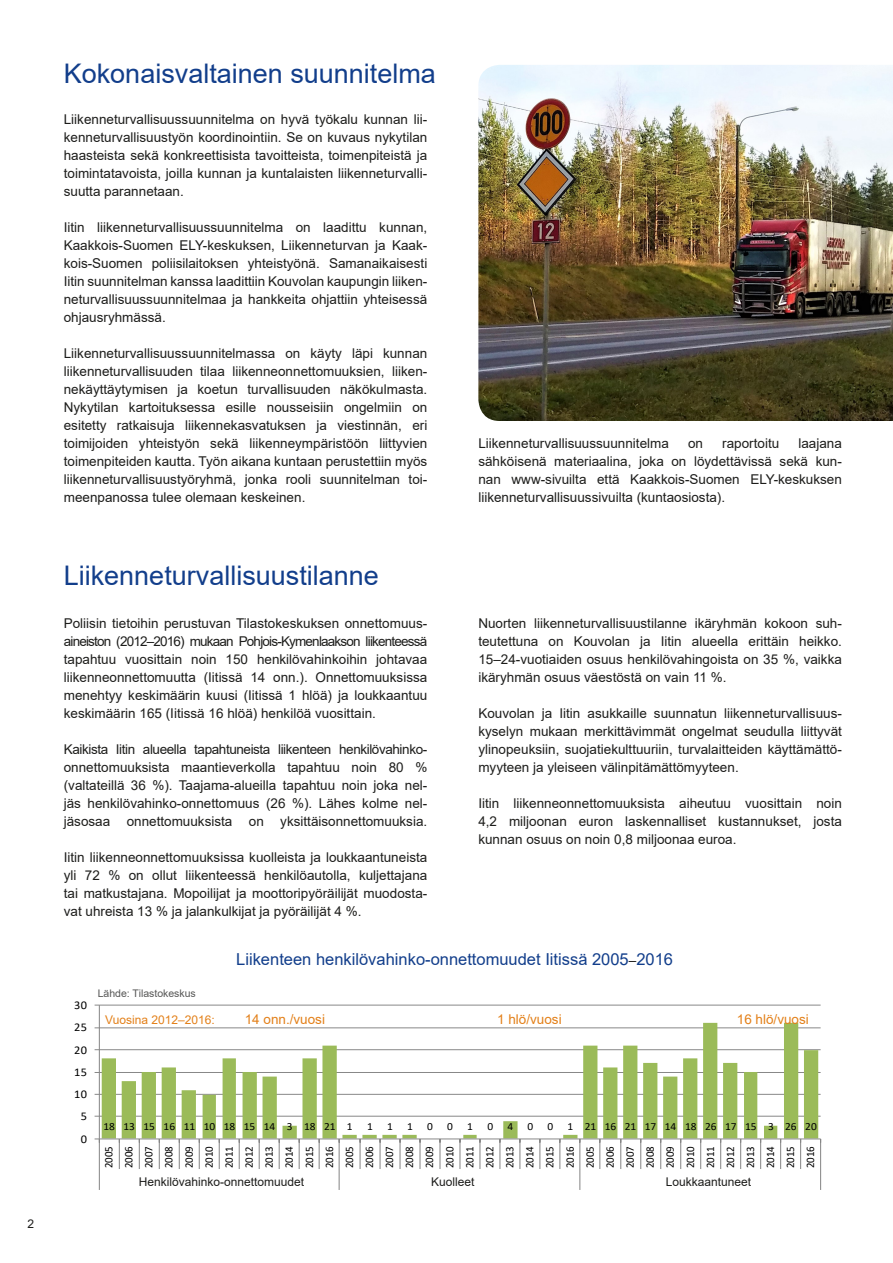
<style>
.page{position:relative;width:893px;height:1263px;background:#fff}
.page>*{position:absolute;margin:0;border:0;box-sizing:border-box;transform-origin:0 0}
.Otsikko{font:27px "Arial";color:#123e8b}
.Väliotsikko{font:16.5px "Arial";color:#123e8b}
.Leipäteksti{font:13.5px/18px "Arial";color:#1d1d1b;text-align:justify}
.Leipäteksti-2{font:13.5px "Arial";color:#e38019}
.Leipäteksti-3{font:12px "Arial";color:#1d1d1b}
.Leipäteksti-4{font:12px "Arial";color:#e38019}
.Sivunumerointi{font:12px "Arial";color:#1d1d1b}
.t1{font:11.85px "Calibri";letter-spacing:.03em;color:#000;scale:1.05 1}
.t2{font:11.4px/20.1px "Calibri";letter-spacing:-.005em;color:#000;text-align:justify;scale:.96 1}
.t3{font:10.95px "Calibri";color:#000;scale:1.05 1}
.Taulukkoteksti{font:10.5px "Arial";color:#575756}
.s1{font-size:13.5px;color:#1d1d1b}
</style>
<div class="page">
<img style="left:478px;top:65px;width:415px;height:356px">
<hr style="left:99px;top:1116px;width:722px;height:1px;background:#868686">
<hr style="left:99px;top:1094px;width:722px;height:1px;background:#868686">
<hr style="left:99px;top:1072px;width:722px;height:1px;background:#868686">
<hr style="left:99px;top:1049px;width:722px;height:1px;background:#868686">
<hr style="left:99px;top:1027px;width:722px;height:1px;background:#868686">
<hr style="left:99px;top:1005px;width:722px;height:1px;background:#868686">
<svg style="left:102px;top:1023px;width:716px;height:115px"></svg>
<hr style="left:99px;top:1005px;width:1px;height:134px;background:#868686">
<hr style="left:99px;top:1138px;width:722px;height:1px;background:#868686">
<hr style="left:99px;top:1139px;width:1px;height:30px;background:#868686">
<hr style="left:119px;top:1139px;width:1px;height:30px;background:#868686">
<hr style="left:139px;top:1139px;width:1px;height:30px;background:#868686">
<hr style="left:159px;top:1139px;width:1px;height:30px;background:#868686">
<hr style="left:179px;top:1139px;width:1px;height:30px;background:#868686">
<hr style="left:199px;top:1139px;width:1px;height:30px;background:#868686">
<hr style="left:219px;top:1139px;width:1px;height:30px;background:#868686">
<hr style="left:239px;top:1139px;width:1px;height:30px;background:#868686">
<hr style="left:259px;top:1139px;width:1px;height:30px;background:#868686">
<hr style="left:279px;top:1139px;width:1px;height:30px;background:#868686">
<hr style="left:299px;top:1139px;width:1px;height:30px;background:#868686">
<hr style="left:319px;top:1139px;width:1px;height:30px;background:#868686">
<hr style="left:339px;top:1139px;width:1px;height:30px;background:#868686">
<hr style="left:360px;top:1139px;width:1px;height:30px;background:#868686">
<hr style="left:380px;top:1139px;width:1px;height:30px;background:#868686">
<hr style="left:400px;top:1139px;width:1px;height:30px;background:#868686">
<hr style="left:420px;top:1139px;width:1px;height:30px;background:#868686">
<hr style="left:439px;top:1139px;width:1px;height:30px;background:#868686">
<hr style="left:459px;top:1139px;width:1px;height:30px;background:#868686">
<hr style="left:479px;top:1139px;width:1px;height:30px;background:#868686">
<hr style="left:499px;top:1139px;width:1px;height:30px;background:#868686">
<hr style="left:519px;top:1139px;width:1px;height:30px;background:#868686">
<hr style="left:539px;top:1139px;width:1px;height:30px;background:#868686">
<hr style="left:559px;top:1139px;width:1px;height:30px;background:#868686">
<hr style="left:579px;top:1139px;width:1px;height:30px;background:#868686">
<hr style="left:599px;top:1139px;width:1px;height:30px;background:#868686">
<hr style="left:620px;top:1139px;width:1px;height:30px;background:#868686">
<hr style="left:640px;top:1139px;width:1px;height:30px;background:#868686">
<hr style="left:660px;top:1139px;width:1px;height:30px;background:#868686">
<hr style="left:680px;top:1139px;width:1px;height:30px;background:#868686">
<hr style="left:700px;top:1139px;width:1px;height:30px;background:#868686">
<hr style="left:720px;top:1139px;width:1px;height:30px;background:#868686">
<hr style="left:740px;top:1139px;width:1px;height:30px;background:#868686">
<hr style="left:760px;top:1139px;width:1px;height:30px;background:#868686">
<hr style="left:780px;top:1139px;width:1px;height:30px;background:#868686">
<hr style="left:800px;top:1139px;width:1px;height:30px;background:#868686">
<hr style="left:820px;top:1139px;width:1px;height:30px;background:#868686">
<svg style="left:99px;top:1169px;width:1px;height:21px"></svg>
<svg style="left:339px;top:1169px;width:1px;height:21px"></svg>
<svg style="left:579px;top:1169px;width:1px;height:21px"></svg>
<svg style="left:820px;top:1169px;width:1px;height:21px"></svg>
<p class="Sivunumerointi" style="left:28px;top:1215px;width:8px">2</p>
<p class="Otsikko" style="left:64px;top:55px;width:374px">Kokonaisvaltainen suunnitelma</p>
<p class="Leipäteksti" style="left:64px;top:110px;width:365px">Liikenneturvallisuussuunnitelma on hyvä työkalu kunnan lii&shy;kenneturvallisuustyön koordinointiin. Se on kuvaus nykytilan haasteista sekä konkreettisista tavoitteista, toimenpiteistä ja toimintatavoista, joilla kunnan ja kuntalaisten liikenneturvalli&shy;suutta parannetaan.</p>
<p class="Leipäteksti" style="left:64px;top:218px;width:365px">Iitin liikenneturvallisuussuunnitelma on laadittu kunnan, Kaakkois-Suomen ELY-keskuksen, Liikenneturvan ja Kaak&shy;kois-Suomen poliisilaitoksen yhteistyönä. Samanaikaisesti Iitin suunnitelman kanssa laadittiin Kouvolan kaupungin liiken&shy;neturvallisuussuunnitelmaa ja hankkeita ohjattiin yhteisessä ohjausryhmässä.</p>
<p class="Leipäteksti" style="left:64px;top:344px;width:365px">Liikenneturvallisuussuunnitelmassa on käyty läpi kunnan liikenneturvallisuuden tilaa liikenneonnettomuuksien, liiken&shy;nekäyttäytymisen ja koetun turvallisuuden näkökulmasta.<br>Nykytilan kartoituksessa esille nousseisiin ongelmiin on esitetty ratkaisuja liikennekasvatuksen ja viestinnän, eri toimijoiden yhteistyön sekä liikenneympäristöön liittyvien toimenpiteiden kautta. Työn aikana kuntaan perustettiin myös liikenneturvallisuustyöryhmä, jonka rooli suunnitelman toi&shy;meenpanossa tulee olemaan keskeinen.</p>
<p class="Otsikko" style="left:64px;top:557px;width:317px">Liikenneturvallisuustilanne</p>
<p class="Leipäteksti" style="left:64px;top:614px;width:365px">Poliisin tietoihin perustuvan Tilastokeskuksen onnettomuus&shy;aineiston (2012–2016) mukaan Pohjois-Kymenlaakson liikenteessä tapahtuu vuosittain noin 150 henkilövahinkoihin johtavaa liikenneonnettomuutta (Iitissä 14 onn.). Onnettomuuksissa menehtyy keskimäärin kuusi (Iitissä 1 hlöä) ja loukkaantuu keskimäärin 165 (Iitissä 16 hlöä) henkilöä vuosittain.</p>
<p class="Leipäteksti" style="left:64px;top:740px;width:365px">Kaikista Iitin alueella tapahtuneista liikenteen henkilövahinko&shy;onnettomuuksista maantieverkolla tapahtuu noin 80 % (valtateillä 36 %). Taajama-alueilla tapahtuu noin joka nel&shy;jäs henkilövahinko-onnettomuus (26 %). Lähes kolme nel&shy;jäsosaa onnettomuuksista on yksittäisonnettomuuksia.</p>
<p class="Leipäteksti" style="left:64px;top:848px;width:365px">Iitin liikenneonnettomuuksissa kuolleista ja loukkaantuneista yli 72 % on ollut liikenteessä henkilöautolla, kuljettajana tai matkustajana. Mopoilijat ja moottoripyöräilijät muodosta&shy;vat uhreista 13 % ja jalankulkijat ja pyöräilijät 4 %.</p>
<p class="Leipäteksti" style="left:478px;top:434px;width:365px;text-indent:320px">laajana sähköisenä materiaalina, joka on löydettävissä sekä kun&shy;nan www-sivuilta että Kaakkois-Suomen ELY-keskuksen liikenneturvallisuussivuilta (kuntaosiosta).</p>
<p class="Leipäteksti" style="left:478px;top:434px;width:192px">Liikenneturvallisuussuunnitelma</p>
<p class="Leipäteksti" style="left:688px;top:434px;width:17px">on</p>
<p class="Leipäteksti" style="left:722px;top:434px;width:59px">raportoitu</p>
<p class="Leipäteksti" style="left:478px;top:614px;width:365px">Nuorten liikenneturvallisuustilanne ikäryhmän kokoon suh&shy;teutettuna on Kouvolan ja Iitin alueella erittäin heikko.<br>15–24-vuotiaiden osuus henkilövahingoista on 35 %, vaikka ikäryhmän osuus väestöstä on vain 11 %.</p>
<p class="Leipäteksti" style="left:478px;top:704px;width:365px">Kouvolan ja Iitin asukkaille suunnatun liikenneturvallisuus&shy;kyselyn mukaan merkittävimmät ongelmat seudulla liittyvät ylinopeuksiin, suojatiekulttuuriin, turvalaitteiden käyttämättö&shy;myyteen ja yleiseen välinpitämättömyyteen.</p>
<p class="Leipäteksti" style="left:478px;top:794px;width:365px">Iitin liikenneonnettomuuksista aiheutuu vuosittain noin 4,2 miljoonan euron laskennalliset kustannukset, josta kunnan osuus on noin 0,8 miljoonaa euroa.</p>
<p class="t1" style="left:74px;top:997px;width:14px">30</p>
<p class="t1" style="left:74px;top:1019px;width:14px">25</p>
<p class="t1" style="left:74px;top:1041px;width:14px">20</p>
<p class="t1" style="left:74px;top:1064px;width:14px">15</p>
<p class="t1" style="left:74px;top:1086px;width:14px">10</p>
<p class="t1" style="left:81px;top:1108px;width:7px">5</p>
<p class="t1" style="left:81px;top:1130px;width:7px">0</p>
<p class="Taulukkoteksti" style="left:98px;top:986px;width:100px">Lähde: Tilastokeskus</p>
<p class="Väliotsikko" style="left:236px;top:948px;width:438px">Liikenteen henkilövahinko-onnettomuudet Iitissä 2005<span class="s1">–</span>2016</p>
<p class="Leipäteksti-4" style="left:105px;top:1012px;width:111px">Vuosina 2012–2016:</p>
<p class="Leipäteksti-2" style="left:245px;top:1010px;width:82px">14 onn./vuosi</p>
<p class="Leipäteksti-2" style="left:497px;top:1010px;width:66px">1 hlö/vuosi</p>
<p class="Leipäteksti-2" style="left:737px;top:1010px;width:74px">16 hlö/vuosi</p>
<p class="t3" style="left:103px;top:1119px;width:239px">181315161110181514 3 1821 1</p>
<p class="t3" style="left:367px;top:1119px;width:7px">1</p>
<p class="t3" style="left:387px;top:1119px;width:7px">1</p>
<p class="t3" style="left:407px;top:1119px;width:7px">1</p>
<p class="t3" style="left:427px;top:1119px;width:7px">0</p>
<p class="t3" style="left:447px;top:1119px;width:7px">0</p>
<p class="t3" style="left:467px;top:1119px;width:7px">1</p>
<p class="t3" style="left:487px;top:1119px;width:7px">0</p>
<p class="t3" style="left:507px;top:1119px;width:7px">4</p>
<p class="t3" style="left:527px;top:1119px;width:7px">0</p>
<p class="t3" style="left:547px;top:1119px;width:7px">0</p>
<p class="t3" style="left:567px;top:1119px;width:239px">1 211621171418261715 3 2620</p>
<p class="t2" style="left:98px;top:1168px;width:24px;rotate:-90deg">2005<br>2006<br>2007<br>2008<br>2009<br>2010<br>2011<br>2012<br>2013<br>2014<br>2015<br>2016<br>2005<br>2006<br>2007<br>2008<br>2009<br>2010<br>2011<br>2012<br>2013<br>2014<br>2015<br>2016<br>2005<br>2006<br>2007<br>2008<br>2009<br>2010<br>2011<br>2012<br>2013<br>2014<br>2015<br>2016</p>
<p class="Leipäteksti-3" style="left:139px;top:1174px;width:167px">Henkilövahinko-onnettomuudet</p>
<p class="t3" style="left:145px;top:1174px;width:144px">Henkilövahinko-onnettomuudet</p>
<p class="Leipäteksti-3" style="left:431px;top:1174px;width:45px">Kuolleet</p>
<p class="Leipäteksti-3" style="left:666px;top:1174px;width:87px">Loukkaantuneet</p>
<p class="t3" style="left:441px;top:1174px;width:38px">Kuolleet</p>
<p class="t3" style="left:663px;top:1174px;width:73px">Loukkaantuneet</p>
</div>
